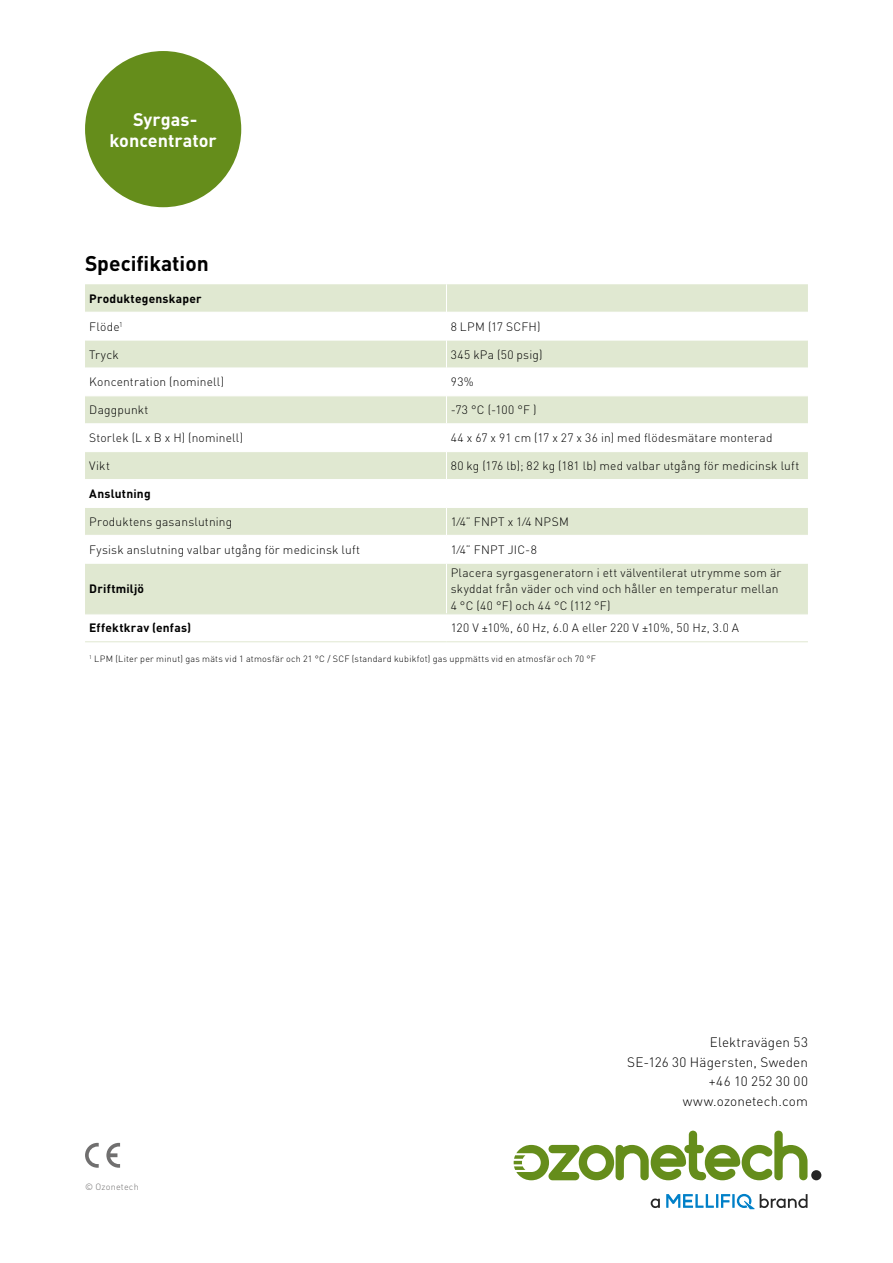
<style>
.page{position:relative;width:893px;height:1263px;background:#fff}
.page>*{position:absolute;margin:0;border:0;box-sizing:border-box;transform-origin:0 0}
.t1{font:700 21px "DINOT";color:#000}
.t2{font:700 18px/21px "DINOT";color:#fff;text-align:center}
.t3{font:300 13.5px/19.5px "DINOT";letter-spacing:.01em;color:#000;text-align:right}
.t4{font:300 12px/16.5px "DINOT";letter-spacing:.015em;color:#000}
.t5{font:700 12px "DINOT";letter-spacing:.02em;color:#000}
.t6{font:300 9px "DINOT";letter-spacing:.03em;color:#000}
.t7{font:300 9px "DINOT";letter-spacing:.025em;color:#706f6f}
</style>
<div class="page">
<div style="left:85px;top:51px;width:156px;height:156px;background:#658d1b;border-radius:50%"></div>
<div style="left:811px;top:1170px;width:10px;height:10px;background:#262626;border-radius:50%"></div>
<svg style="left:514px;top:1130px;width:293px;height:50px"></svg>
<svg style="left:651px;top:1198px;width:9px;height:10px"></svg>
<svg style="left:666px;top:1194px;width:141px;height:15px"></svg>
<svg style="left:85px;top:1143px;width:14px;height:25px"></svg>
<svg style="left:106px;top:1143px;width:14px;height:25px"></svg>
<svg style="left:85px;top:508px;width:723px;height:107px;fill:#e0e8d1"></svg>
<svg style="left:85px;top:284px;width:723px;height:195px"></svg>
<hr style="left:85px;top:535px;width:361px;height:1px;background:#fff">
<hr style="left:446px;top:535px;width:362px;height:1px;background:#fff">
<svg style="left:446px;top:508px;width:1px;height:55px"></svg>
<hr style="left:85px;top:563px;width:361px;height:1px;background:#fff">
<hr style="left:446px;top:563px;width:362px;height:1px;background:#fff">
<hr style="left:446px;top:563px;width:1px;height:50px;background:#fff">
<hr style="left:85px;top:613px;width:361px;height:1px;background:#e0e8d1">
<hr style="left:446px;top:613px;width:362px;height:1px;background:#e0e8d1">
<hr style="left:85px;top:641px;width:361px;height:1px;background:#e0e8d1">
<hr style="left:446px;top:641px;width:362px;height:1px;background:#e0e8d1">
<h2 class="t2" style="left:110px;top:108px;width:109px">Syrgas&shy;koncentrator</h2>
<h1 class="t1" style="left:85px;top:250px;width:125px">Specifikation</h1>
<p class="t5" style="left:89px;top:291px;width:114px">Produktegenskaper</p>
<p class="t4" style="left:89px;top:318px;width:35px">Flöde<sup>1</sup></p>
<p class="t4" style="left:451px;top:318px;width:91px">8 LPM (17 SCFH)</p>
<p class="t4" style="left:89px;top:346px;width:31px">Tryck</p>
<p class="t4" style="left:451px;top:346px;width:93px">345 kPa (50 psig)</p>
<p class="t4" style="left:89px;top:374px;width:136px">Koncentration (nominell)</p>
<p class="t4" style="left:451px;top:374px;width:25px">93%</p>
<p class="t4" style="left:89px;top:402px;width:61px">Daggpunkt</p>
<p class="t4" style="left:451px;top:402px;width:87px">-73 °C (-100 °F )</p>
<p class="t4" style="left:89px;top:430px;width:155px">Storlek (L x B x H) (nominell)</p>
<p class="t4" style="left:451px;top:430px;width:323px">44 x 67 x 91 cm (17 x 27 x 36 in) med flödesmätare monterad</p>
<p class="t4" style="left:89px;top:457px;width:22px">Vikt</p>
<p class="t4" style="left:451px;top:457px;width:350px">80 kg (176 lb); 82 kg (181 lb) med valbar utgång för medicinsk luft</p>
<p class="t5" style="left:89px;top:486px;width:63px">Anslutning</p>
<p class="t4" style="left:89px;top:513px;width:145px">Produktens gasanslutning</p>
<p class="t4" style="left:451px;top:513px;width:120px">1⁄4” FNPT x 1⁄4 NPSM</p>
<p class="t4" style="left:89px;top:541px;width:272px">Fysisk anslutning valbar utgång för medicinsk luft</p>
<p class="t4" style="left:451px;top:541px;width:88px">1⁄4” FNPT JIC-8</p>
<p class="t5" style="left:89px;top:581px;width:56px">Driftmiljö</p>
<p class="t4" style="left:451px;top:564px;width:332px">Placera syrgasgeneratorn i ett välventilerat utrymme som är skyddat från väder och vind och håller en temperatur mellan<br>4 °C (40 °F) och 44 °C (112 °F)</p>
<p class="t5" style="left:89px;top:620px;width:103px">Effektkrav (enfas)</p>
<p class="t4" style="left:451px;top:620px;width:290px">120 V ±10%, 60 Hz, 6.0 A eller 220 V ±10%, 50 Hz, 3.0 A</p>
<p class="t6" style="left:89px;top:653px;width:508px"><sup>1</sup> LPM (Liter per minut) gas mäts vid 1 atmosfär och 21 °C / SCF (standard kubikfot) gas uppmätts vid en atmosfär och 70 °F</p>
<p class="t7" style="left:85px;top:1181px;width:55px">© Ozonetech</p>
<p class="t3" style="left:627px;top:1033px;width:182px">Elektravägen 53<br>SE-126 30 Hägersten, Sweden +46 10 252 30 00 www.ozonetech.com</p>
</div>
